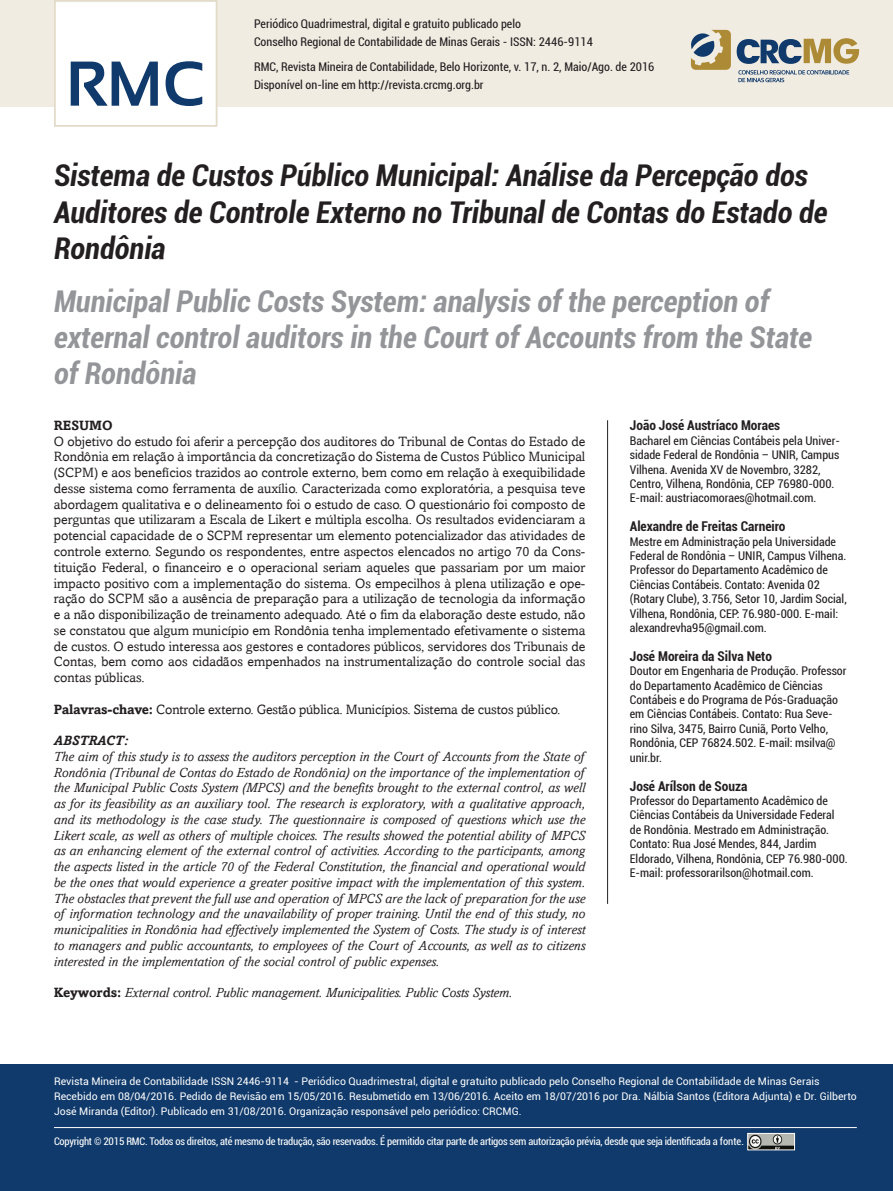
<style>
.page{position:relative;width:893px;height:1191px;background:#fff}
.page>*{position:absolute;margin:0;border:0;box-sizing:border-box;transform-origin:0 0}
.t1{font:700 63.15px "Sansation";color:#103a6b}
.t2{font:700 41.25px "Sansation";color:#103a6b}
.t3{font:italic 700 condensed 30px/36px "Roboto";color:#939598}
.t4{font:italic 700 condensed 30px/36px "Roboto";color:#231f20}
.t5{font:13.5px/15.8px "Amasis";letter-spacing:-.01em;color:#231f20;text-align:justify}
.t6{font:italic 13.5px/15.8px "Amasis";letter-spacing:-.01em;color:#231f20;text-align:justify}
.t7{font:700 condensed 13.5px "Roboto";color:#231f20}
.t8{font:italic 700 13.5px "Amasis";color:#231f20}
.t9{font:700 13.5px "Amasis";color:#231f20}
.t10{font:condensed 12px/14.4px "Roboto";color:#231f20}
.t11{font:10.5px/15px "Roboto";color:#fff}
.t12{font:condensed 10.5px "Roboto";letter-spacing:-.02em;color:#fff}
.s1{font-weight:700}
.s2{font-weight:700;font-style:normal}
</style>
<div class="page">
<div style="left:0;top:0;width:893px;height:106px;background:#f1ece2"></div>
<div style="left:55px;top:1px;width:162px;height:125px;background:#fff"></div>
<div style="left:54px;top:0;width:163px;height:127px;border:2px solid #e3dbc9"></div>
<hr style="left:607px;top:420px;width:1px;height:484px;background:#231f20">
<div style="left:0;top:1064px;width:893px;height:127px;background:#103a6b"></div>
<svg style="left:738px;top:70px;width:111px;height:12px"></svg>
<svg style="left:691px;top:30px;width:40px;height:40px"></svg>
<svg style="left:737px;top:38px;width:122px;height:26px"></svg>
<hr style="left:54px;top:1127px;width:803px;height:1px;background:#fff">
<img style="left:749px;top:1135px;width:44px;height:13px">
<div style="left:747px;top:1133px;width:48px;height:17px;border:1px solid #fff"></div>
<h2 class="t2" style="left:72px;top:32px;width:92px">RMC</h2>
<h1 class="t1" style="left:66px;top:49px;width:141px">RMC</h1>
<p class="t10" style="left:254px;top:14px;width:340px;line-height:18px">Periódico Quadrimestral, digital e gratuito publicado pelo<br>Conselho Regional de Contabilidade de Minas Gerais - ISSN: 2446-9114</p>
<p class="t10" style="left:254px;top:57px;width:402px;line-height:18px">RMC, Revista Mineira de Contabilidade, Belo Horizonte, v. 17, n. 2, Maio/Ago. de 2016<br>Disponível on-line em http://revista.crcmg.org.br</p>
<h3 class="t4" style="left:54px;top:157px;width:775px">Sistema de Custos Público Municipal: Análise da Percepção dos<br>Auditores de Controle Externo no Tribunal de Contas do Estado de<br>Rondônia</h3>
<h3 class="t3" style="left:54px;top:282px;width:760px">Municipal Public Costs System: analysis of the perception of external control auditors in the Court of Accounts from the State of Rondônia</h3>
<p class="t9" style="left:54px;top:417px;width:60px">RESUMO</p>
<p class="t5" style="left:54px;top:433px;width:533px">O objetivo do estudo foi aferir a percepção dos auditores do Tribunal de Contas do Estado de Rondônia em relação à importância da concretização do Sistema de Custos Público Municipal (SCPM) e aos benefícios trazidos ao controle externo, bem como em relação à exequibilidade desse sistema como ferramenta de auxílio. Caracterizada como exploratória, a pesquisa teve abordagem qualitativa e o delineamento foi o estudo de caso. O questionário foi composto de perguntas que utilizaram a Escala de Likert e múltipla escolha. Os resultados evidenciaram a potencial capacidade de o SCPM representar um elemento potencializador das atividades de controle externo. Segundo os respondentes, entre aspectos elencados no artigo 70 da Cons&shy;tituição Federal, o financeiro e o operacional seriam aqueles que passariam por um maior impacto positivo com a implementação do sistema. Os empecilhos à plena utilização e ope&shy;ração do SCPM são a ausência de preparação para a utilização de tecnologia da informação e a não disponibilização de treinamento adequado. Até o fim da elaboração deste estudo, não se constatou que algum município em Rondônia tenha implementado efetivamente o sistema de custos. O estudo interessa aos gestores e contadores públicos, servidores dos Tribunais de Contas, bem como aos cidadãos empenhados na instrumentalização do controle social das contas públicas.</p>
<p class="t5" style="left:54px;top:701px;width:508px"><span class="s1">Palavras-chave:</span> Controle externo. Gestão pública. Municípios. Sistema de custos público.</p>
<p class="t8" style="left:54px;top:732px;width:76px">ABSTRACT:</p>
<p class="t6" style="left:54px;top:748px;width:533px">The aim of this study is to assess the auditors perception in the Court of Accounts from the State of Rondônia (Tribunal de Contas do Estado de Rondônia) on the importance of the implementation of the Municipal Public Costs System (MPCS) and the benefits brought to the external control, as well as for its feasibility as an auxiliary tool. The research is exploratory, with a qualitative approach, and its methodology is the case study. The questionnaire is composed of questions which use the Likert scale, as well as others of multiple choices. The results showed the potential ability of MPCS as an enhancing element of the external control of activities. According to the participants, among the aspects listed in the article 70 of the Federal Constitution, the financial and operational would be the ones that would experience a greater positive impact with the implementation of this system.<br>The obstacles that prevent the full use and operation of MPCS are the lack of preparation for the use of information technology and the unavailability of proper training. Until the end of this study, no municipalities in Rondônia had effectively implemented the System of Costs. The study is of interest to managers and public accountants, to employees of the Court of Accounts, as well as to citizens interested in the implementation of the social control of public expenses.</p>
<p class="t6" style="left:54px;top:984px;width:460px"><span class="s2">Keywords:</span> External control. Public management. Municipalities. Public Costs System.</p>
<p class="t7" style="left:630px;top:416px;width:152px">João José Austríaco Moraes</p>
<p class="t10" style="left:630px;top:433px;width:212px">Bacharel em Ciências Contábeis pela Univer&shy;sidade Federal de Rondônia – UNIR, Campus Vilhena. Avenida XV de Novembro, 3282, Centro, Vilhena, Rondônia, CEP 76980-000.<br>E-mail: austriacomoraes@hotmail.com.</p>
<p class="t7" style="left:630px;top:517px;width:157px">Alexandre de Freitas Carneiro</p>
<p class="t10" style="left:630px;top:534px;width:218px">Mestre em Administração pela Universidade Federal de Rondônia – UNIR, Campus Vilhena.<br>Professor do Departamento Acadêmico de Ciências Contábeis. Contato: Avenida 02 (Rotary Clube), 3.756, Setor 10, Jardim Social, Vilhena, Rondônia, CEP: 76.980-000. E-mail: alexandrevha95@gmail.com.</p>
<p class="t7" style="left:630px;top:646px;width:144px">José Moreira da Silva Neto</p>
<p class="t10" style="left:630px;top:663px;width:218px">Doutor em Engenharia de Produção. Professor do Departamento Acadêmico de Ciências Contábeis e do Programa de Pós-Graduação em Ciências Contábeis. Contato: Rua Seve&shy;rino Silva, 3475, Bairro Cuniã, Porto Velho, Rondônia, CEP 76824.502. E-mail: msilva@ unir.br.</p>
<p class="t7" style="left:630px;top:776px;width:119px">José Arílson de Souza</p>
<p class="t10" style="left:630px;top:793px;width:219px">Professor do Departamento Acadêmico de Ciências Contábeis da Universidade Federal de Rondônia. Mestrado em Administração.<br>Contato: Rua José Mendes, 844, Jardim Eldorado, Vilhena, Rondônia, CEP 76.980-000.<br>E-mail: professorarilson@hotmail.com.</p>
<p class="t11" style="left:54px;top:1073px;width:804px">Revista Mineira de Contabilidade ISSN 2446-9114 - Periódico Quadrimestral, digital e gratuito publicado pelo Conselho Regional de Contabilidade de Minas Gerais<br>Recebido em 08/04/2016. Pedido de Revisão em 15/05/2016. Resubmetido em 13/06/2016. Aceito em 18/07/2016 por Dra. Nálbia Santos (Editora Adjunta) e Dr. Gilberto<br>José Miranda (Editor). Publicado em 31/08/2016. Organização responsável pelo periódico: CRCMG.</p>
<p class="t12" style="left:54px;top:1134px;width:691px">Copyright © 2015 RMC. Todos os direitos, até mesmo de tradução, são reservados. É permitido citar parte de artigos sem autorização prévia, desde que seja identificada a fonte.</p>
</div>
